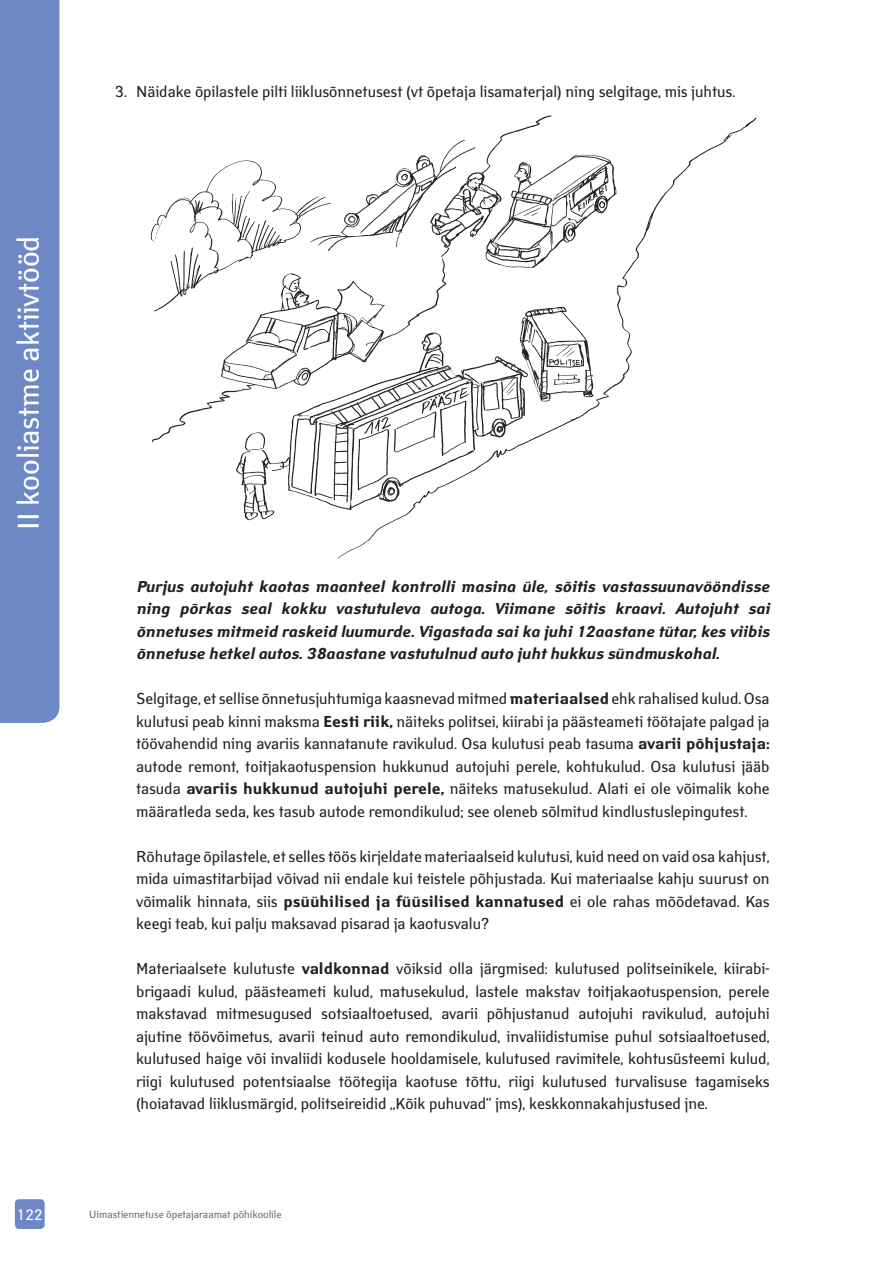
<style>
.page{position:relative;width:893px;height:1263px;background:#fff}
.page>*{position:absolute;margin:0;border:0;box-sizing:border-box;transform-origin:0 0}
.t1{font:30px "Yanus";color:#fff}
.t2{font:15.75px/22.5px "Yanus";color:#231f20;text-align:justify}
.t3{font:italic 700 15.75px/22.5px "Yanus";color:#231f20;text-align:justify}
.t4{font:15px "Yanus";color:#fff}
.t5{font:10.5px "Yanus";color:#6c6d70}
.s1{font-weight:700}
</style>
<div class="page">
<div style="left:15px;top:1199px;width:30px;height:30px;background:#6d88c5;border-radius:4px"></div>
<div style="left:0;top:0;width:60px;height:723px;background:#6d88c5"></div>
<img style="left:142px;top:115px;width:615px;height:444px">
<h1 class="t1" style="left:10px;top:530px;width:296px;rotate:-90deg">II kooliastme aktiivtööd</h1>
<p class="t2" style="left:115px;top:80px;width:622px">3. Näidake õpilastele pilti liiklusõnnetusest (vt õpetaja lisamaterjal) ning selgitage, mis juhtus.</p>
<p class="t3" style="left:136px;top:576px;width:635px">Purjus autojuht kaotas maanteel kontrolli masina üle, sõitis vastassuunavööndisse ning põrkas seal kokku vastutuleva autoga. Viimane sõitis kraavi. Autojuht sai õnnetuses mitmeid raskeid luumurde. Vigastada sai ka juhi 12aastane tütar, kes viibis õnnetuse hetkel autos. 38aastane vastutulnud auto juht hukkus sündmuskohal.</p>
<p class="t2" style="left:136px;top:687px;width:635px">Selgitage, et sellise õnnetusjuhtumiga kaasnevad mitmed <span class="s1">materiaalsed</span> ehk rahalised kulud. Osa kulutusi peab kinni maksma <span class="s1">Eesti riik,</span> näiteks politsei, kiirabi ja päästeameti töötajate palgad ja töövahendid ning avariis kannatanute ravikulud. Osa kulutusi peab tasuma <span class="s1">avarii põhjustaja: </span>autode remont, toitjakaotuspension hukkunud autojuhi perele, kohtukulud. Osa kulutusi jääb tasuda <span class="s1">avariis hukkunud autojuhi perele,</span> näiteks matusekulud. Alati ei ole võimalik kohe määratleda seda, kes tasub autode remondikulud; see oleneb sõlmitud kindlustuslepingutest.</p>
<p class="t2" style="left:136px;top:845px;width:635px">Rõhutage õpilastele, et selles töös kirjeldate materiaalseid kulutusi, kuid need on vaid osa kahjust, mida uimastitarbijad võivad nii endale kui teistele põhjustada. Kui materiaalse kahju suurust on võimalik hinnata, siis <span class="s1">psüühilised ja füüsilised kannatused</span> ei ole rahas mõõdetavad. Kas keegi teab, kui palju maksavad pisarad ja kaotusvalu?</p>
<p class="t2" style="left:136px;top:957px;width:635px">Materiaalsete kulutuste <span class="s1">valdkonnad</span> võiksid olla järgmised: kulutused politseinikele, kiirabi&shy;brigaadi kulud, päästeameti kulud, matusekulud, lastele makstav toitjakaotuspension, perele makstavad mitmesugused sotsiaaltoetused, avarii põhjustanud autojuhi ravikulud, autojuhi ajutine töövõimetus, avarii teinud auto remondikulud, invaliidistumise puhul sotsiaaltoetused, kulutused haige või invaliidi kodusele hooldamisele, kulutused ravimitele, kohtusüsteemi kulud, riigi kulutused potentsiaalse töötegija kaotuse tõttu, riigi kulutused turvalisuse tagamiseks (hoiatavad liiklusmärgid, politseireidid „Kõik puhuvad“ jms), keskkonnakahjustused jne.</p>
<p class="t4" style="left:17px;top:1205px;width:28px">122</p>
<p class="t5" style="left:89px;top:1208px;width:194px">Uimastiennetuse õpetajaraamat põhikoolile</p>
</div>
